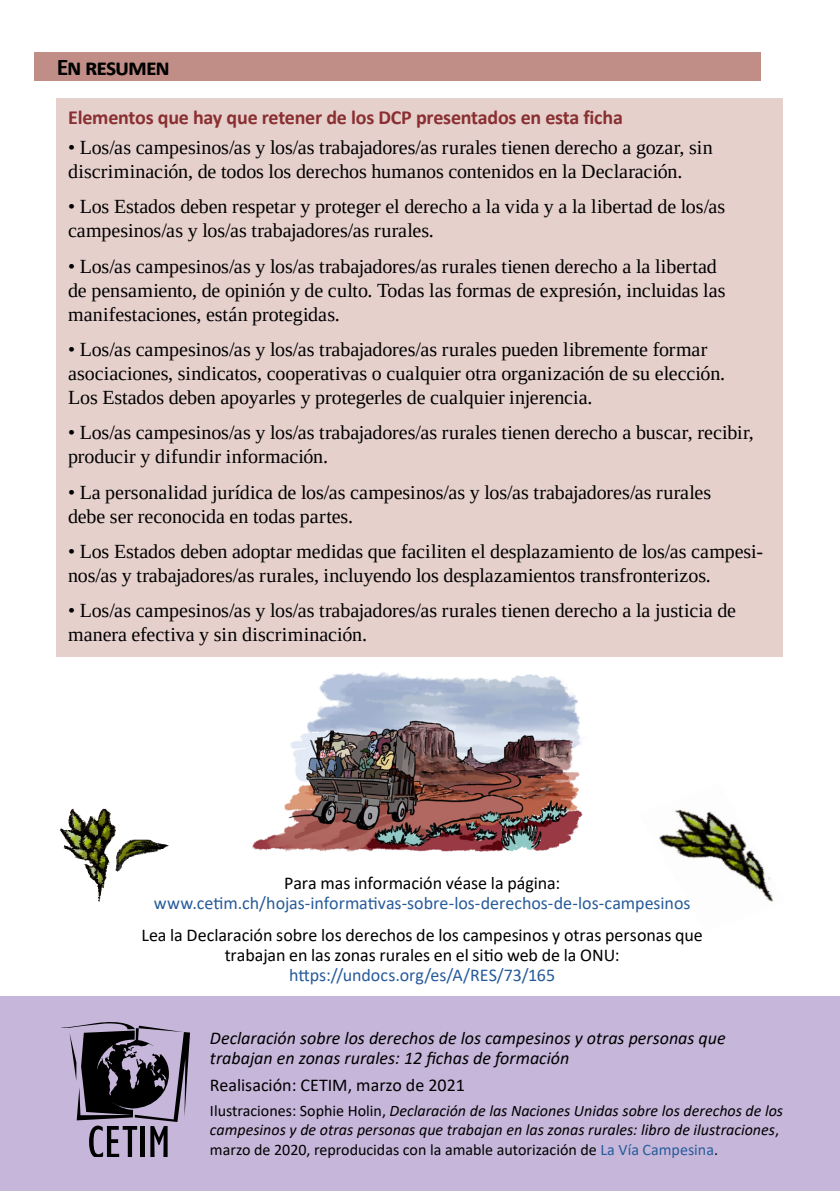
<style>
.page{position:relative;width:840px;height:1191px;background:#fff}
.page>*{position:absolute;margin:0;border:0;box-sizing:border-box;transform-origin:0 0}
.t1{font:700 24px "Calibri";letter-spacing:-.045em;color:#000}
.t2{font:20px/24px "Liberation Serif";letter-spacing:-.005em;color:#000}
.t3{font:700 20px "Calibri";letter-spacing:-.01em;color:#8a2f31}
.t4{font:18px/20px "Calibri";color:#000;text-align:center}
.t5{font:18px "Calibri";letter-spacing:-.005em;color:#275b9b}
.t6{font:italic 18px/20px "Calibri";color:#000}
.t7{font:italic 16px/19.2px "Calibri";color:#000}
.s1{font-style:normal}
.s2{font-style:normal;color:#275b9b}
</style>
<div class="page">
<div style="left:0;top:996px;width:839px;height:195px;background:#c6b7da"></div>
<div style="left:34px;top:53px;width:726px;height:28px;background:#c18e87"></div>
<svg style="left:61px;top:1022px;width:129px;height:135px"></svg>
<div style="left:57px;top:98px;width:725px;height:42px;background:#e5d0cc"></div>
<div style="left:57px;top:129px;width:725px;height:64px;background:#e5d0cc"></div>
<div style="left:57px;top:188px;width:725px;height:65px;background:#e5d0cc"></div>
<div style="left:57px;top:247px;width:725px;height:89px;background:#e5d0cc"></div>
<div style="left:57px;top:331px;width:725px;height:88px;background:#e5d0cc"></div>
<div style="left:57px;top:414px;width:725px;height:65px;background:#e5d0cc"></div>
<div style="left:57px;top:473px;width:725px;height:65px;background:#e5d0cc"></div>
<div style="left:57px;top:533px;width:725px;height:64px;background:#e5d0cc"></div>
<div style="left:57px;top:592px;width:725px;height:65px;background:#e5d0cc"></div>
<img style="left:659px;top:809px;width:114px;height:93px">
<img style="left:60px;top:809px;width:109px;height:93px">
<img style="left:252px;top:671px;width:331px;height:181px">
<p class="t1" style="left:57px;top:50px;width:115px">En resumen</p>
<p class="t3" style="left:68px;top:103px;width:556px">Elementos que hay que retener de los DCP presentados en esta ficha</p>
<p class="t2" style="left:68px;top:135px;width:645px">• Los/as campesinos/as y los/as trabajadores/as rurales tienen derecho a gozar, sin discriminación, de todos los derechos humanos contenidos en la Declaración.</p>
<p class="t2" style="left:68px;top:194px;width:658px">• Los Estados deben respetar y proteger el derecho a la vida y a la libertad de los/as campesinos/as y los/as trabajadores/as rurales.</p>
<p class="t2" style="left:68px;top:254px;width:658px">• Los/as campesinos/as y los/as trabajadores/as rurales tienen derecho a la libertad de pensamiento, de opinión y de culto. Todas las formas de expresión, incluidas las manifestaciones, están protegidas.</p>
<p class="t2" style="left:68px;top:337px;width:658px">• Los/as campesinos/as y los/as trabajadores/as rurales pueden libremente formar asociaciones, sindicatos, cooperativas o cualquier otra organización de su elección.<br>Los Estados deben apoyarles y protegerles de cualquier injerencia.</p>
<p class="t2" style="left:68px;top:420px;width:687px">• Los/as campesinos/as y los/as trabajadores/as rurales tienen derecho a buscar, recibir, producir y difundir información.</p>
<p class="t2" style="left:68px;top:480px;width:644px">• La personalidad jurídica de los/as campesinos/as y los/as trabajadores/as rurales debe ser reconocida en todas partes.</p>
<p class="t2" style="left:68px;top:539px;width:696px">• Los Estados deben adoptar medidas que faciliten el desplazamiento de los/as campesi&shy;nos/as y trabajadores/as rurales, incluyendo los desplazamientos transfronterizos.</p>
<p class="t2" style="left:68px;top:598px;width:669px">• Los/as campesinos/as y los/as trabajadores/as rurales tienen derecho a la justicia de manera efectiva y sin discriminación.</p>
<p class="t4" style="left:284px;top:872px;width:277px">Para mas información véase la página:</p>
<p class="t5" style="left:154px;top:890px;width:537px">www.cetim.ch/hojas-informativas-sobre-los-derechos-de-los-campesinos</p>
<p class="t4" style="left:141px;top:924px;width:562px">Lea la Declaración sobre los derechos de los campesinos y otras personas que trabajan en las zonas rurales en el sitio web de la ONU:</p>
<p class="t5" style="left:289px;top:962px;width:267px">https://undocs.org/es/A/RES/73/165</p>
<p class="t6" style="left:210px;top:1027px;width:517px">Declaración sobre los derechos de los campesinos y otras personas que trabajan en zonas rurales: 12 fichas de formación</p>
<p class="t4" style="left:210px;top:1074px;width:256px">Realisación: CETIM, marzo de 2021</p>
<p class="t7" style="left:210px;top:1100px;width:574px"><span class="s1">Ilustraciones: Sophie Holin,</span> Declaración de las Naciones Unidas sobre los derechos de los campesinos y de otras personas que trabajan en las zonas rurales: libro de ilustraciones<span class="s1">, marzo de 2020, reproducidas con la amable autorización de</span> <span class="s2">La Vía Campesina</span><span class="s1">.</span></p>
</div>
